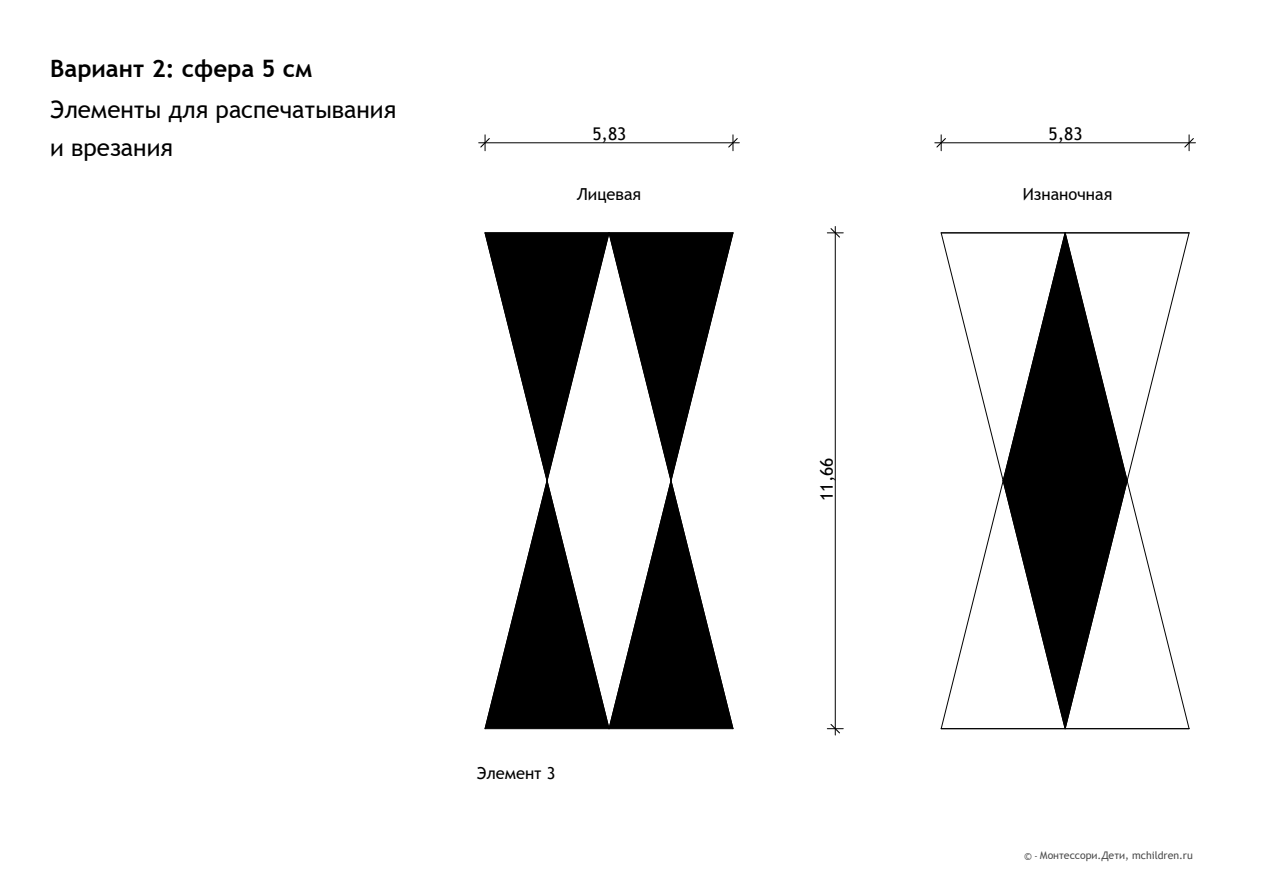
<style>
.page{position:relative;width:1263px;height:893px;background:#fff}
.page>*{position:absolute;margin:0;border:0;box-sizing:border-box;transform-origin:0 0}
.t1{font:24px/37.8px "Trebuchet MS";color:#000}
.t2{font:700 24px "Trebuchet MS";color:#000}
.t3{font:17.55px "Trebuchet MS";color:#000}
.t4{font:16.5px "Trebuchet MS";color:#000}
.t5{font:10.5px "Trebuchet MS";color:#4c4c4c}
.s1{font-size:8.7px}
</style>
<div class="page">
<svg style="left:940px;top:232px;width:250px;height:497px"></svg>
<svg style="left:484px;top:232px;width:124px;height:497px"></svg>
<svg style="left:608px;top:232px;width:126px;height:497px"></svg>
<hr style="left:941px;top:728px;width:248px;height:1px;background:#000">
<hr style="left:941px;top:233px;width:248px;height:1px;background:#000">
<hr style="left:485px;top:142px;width:248px;height:1px;background:#000">
<svg style="left:479px;top:135px;width:12px;height:16px"></svg>
<svg style="left:727px;top:135px;width:12px;height:16px"></svg>
<hr style="left:835px;top:233px;width:1px;height:496px;background:#000">
<svg style="left:827px;top:723px;width:16px;height:12px"></svg>
<svg style="left:827px;top:226px;width:16px;height:13px"></svg>
<hr style="left:941px;top:142px;width:248px;height:1px;background:#000">
<svg style="left:935px;top:135px;width:12px;height:16px"></svg>
<svg style="left:1183px;top:135px;width:12px;height:16px"></svg>
<p class="t2" style="left:50px;top:53px;width:264px">Вариант 2: сфера 5 см</p>
<p class="t1" style="left:50px;top:90px;width:347px">Элементы для распечатывания и врезания</p>
<p class="t3" style="left:592px;top:123px;width:35px">5,83</p>
<p class="t3" style="left:1048px;top:123px;width:35px">5,83</p>
<p class="t4" style="left:577px;top:184px;width:66px">Лицевая</p>
<p class="t4" style="left:1023px;top:184px;width:91px">Изнаночная</p>
<p class="t3" style="left:815px;top:501px;width:45px;rotate:-90deg">11,66</p>
<p class="t4" style="left:477px;top:762px;width:80px">Элемент 3</p>
<p class="t5" style="left:1024px;top:849px;width:170px">© <span class="s1">-</span> Монтессори.Дети, mchildren.ru</p>
</div>
